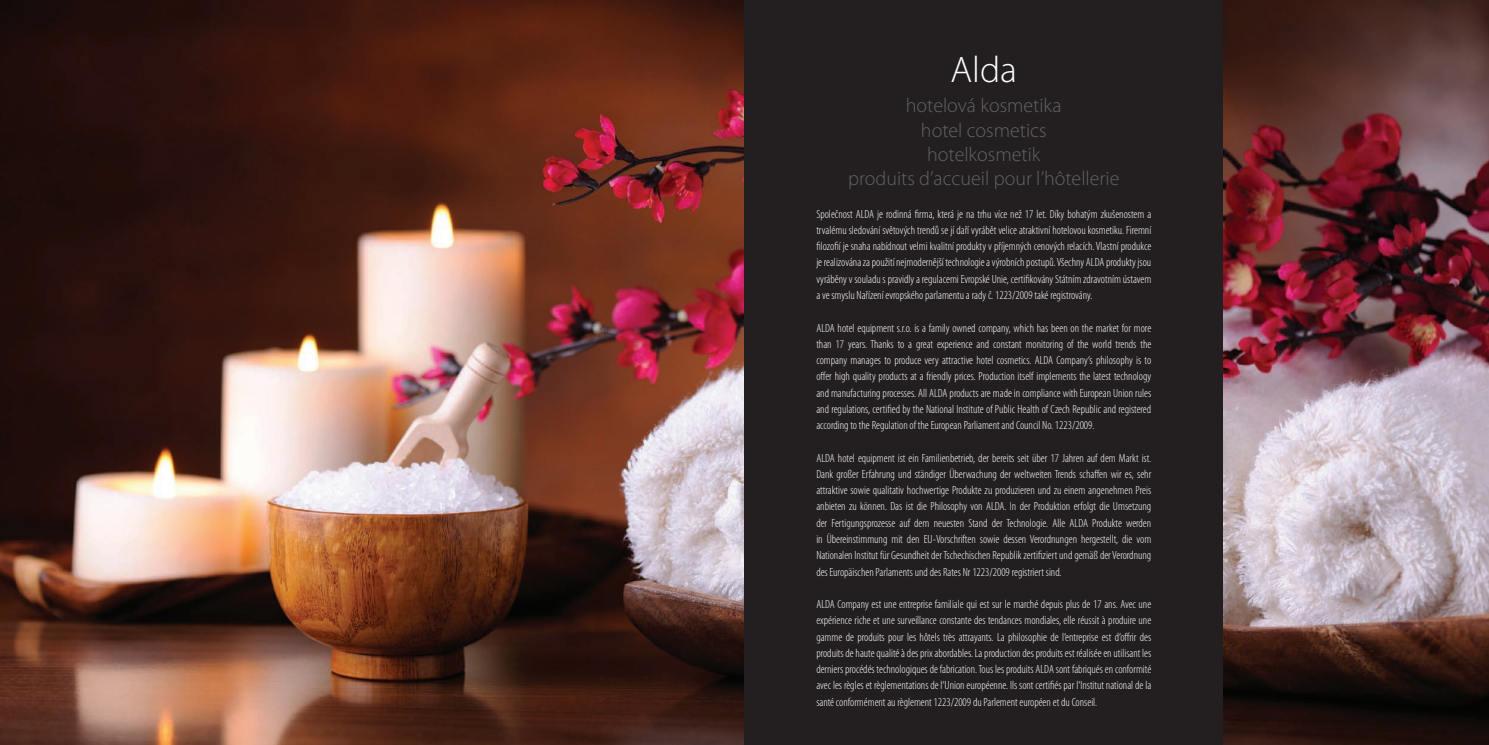
<style>
.page{position:relative;width:1489px;height:745px;background:#fff}
.page>*{position:absolute;margin:0;border:0;box-sizing:border-box;transform-origin:0 0}
.t1{font:300 37px "Myriad Pro";color:#fff}
.t2{font:300 20px/24px "Myriad Pro";color:#636366;text-align:center}
.t3{font:300 condensed 11.88px/16.2px "Myriad Pro";color:#fff;text-align:justify}
</style>
<div class="page">
<img style="left:1222px;top:0;width:266px;height:744px">
<img style="left:0;top:0;width:744px;height:744px">
<div style="left:744px;top:0;width:478px;height:744px;background:#231f20"></div>
<h1 class="t1" style="left:950px;top:47px;width:68px">Alda</h1>
<h2 class="t2" style="left:848px;top:93px;width:273px">hotelová kosmetika<br>hotel cosmetics<br>hotelkosmetik<br>produits d’accueil pour l’hôtellerie</h2>
<p class="t3" style="left:816px;top:205px;width:336px">Společnost ALDA je rodinná firma, která je na trhu více než 17 let. Díky bohatým zkušenostem a trvalému sledování světových trendů se jí daří vyrábět velice atraktivní hotelovou kosmetiku. Firemní filozofií je snaha nabídnout velmi kvalitní produkty v příjemných cenových relacích. Vlastní produkce je realizována za použití nejmodernější technologie a výrobních postupů. Všechny ALDA produkty jsou vyráběny v souladu s pravidly a regulacemi Evropské Unie, certifikovány Státním zdravotním ústavem a ve smyslu Nařízení evropského parlamentu a rady č. 1223/2009 také registrovány.</p>
<p class="t3" style="left:816px;top:319px;width:336px">ALDA hotel equipment s.r.o. is a family owned company, which has been on the market for more than 17 years. Thanks to a great experience and constant monitoring of the world trends the company manages to produce very attractive hotel cosmetics. ALDA Company‘s philosophy is to offer high quality products at a friendly prices. Production itself implements the latest technology and manufacturing processes. All ALDA products are made in compliance with European Union rules and regulations, certified by the National Institute of Public Health of Czech Republic and registered according to the Regulation of the European Parliament and Council No. 1223/2009.</p>
<p class="t3" style="left:816px;top:449px;width:336px">ALDA hotel equipment ist ein Familienbetrieb, der bereits seit über 17 Jahren auf dem Markt ist.<br>Dank großer Erfahrung und ständiger Überwachung der weltweiten Trends schaffen wir es, sehr attraktive sowie qualitativ hochwertige Produkte zu produzieren und zu einem angenehmen Preis anbieten zu können. Das ist die Philosophy von ALDA. In der Produktion erfolgt die Umsetzung der Fertigungsprozesse auf dem neuesten Stand der Technologie. Alle ALDA Produkte werden in Übereinstimmung mit den EU-Vorschriften sowie dessen Verordnungen hergestellt, die vom Nationalen Institut für Gesundheit der Tschechischen Republik zertifiziert und gemäß der Verordnung des Europäischen Parlaments und des Rates Nr 1223/2009 registriert sind.</p>
<p class="t3" style="left:816px;top:595px;width:336px">ALDA Company est une entreprise familiale qui est sur le marché depuis plus de 17 ans. Avec une expérience riche et une surveillance constante des tendances mondiales, elle réussit à produire une gamme de produits pour les hôtels très attrayants. La philosophie de l‘entreprise est d‘offrir des produits de haute qualité à des prix abordables. La production des produits est réalisée en utilisant les derniers procédés technologiques de fabrication. Tous les produits ALDA sont fabriqués en conformité avec les règles et règlementations de l‘Union européenne. Ils sont certifiés par l‘Institut national de la santé conformément au règlement 1223/2009 du Parlement européen et du Conseil.</p>
</div>
